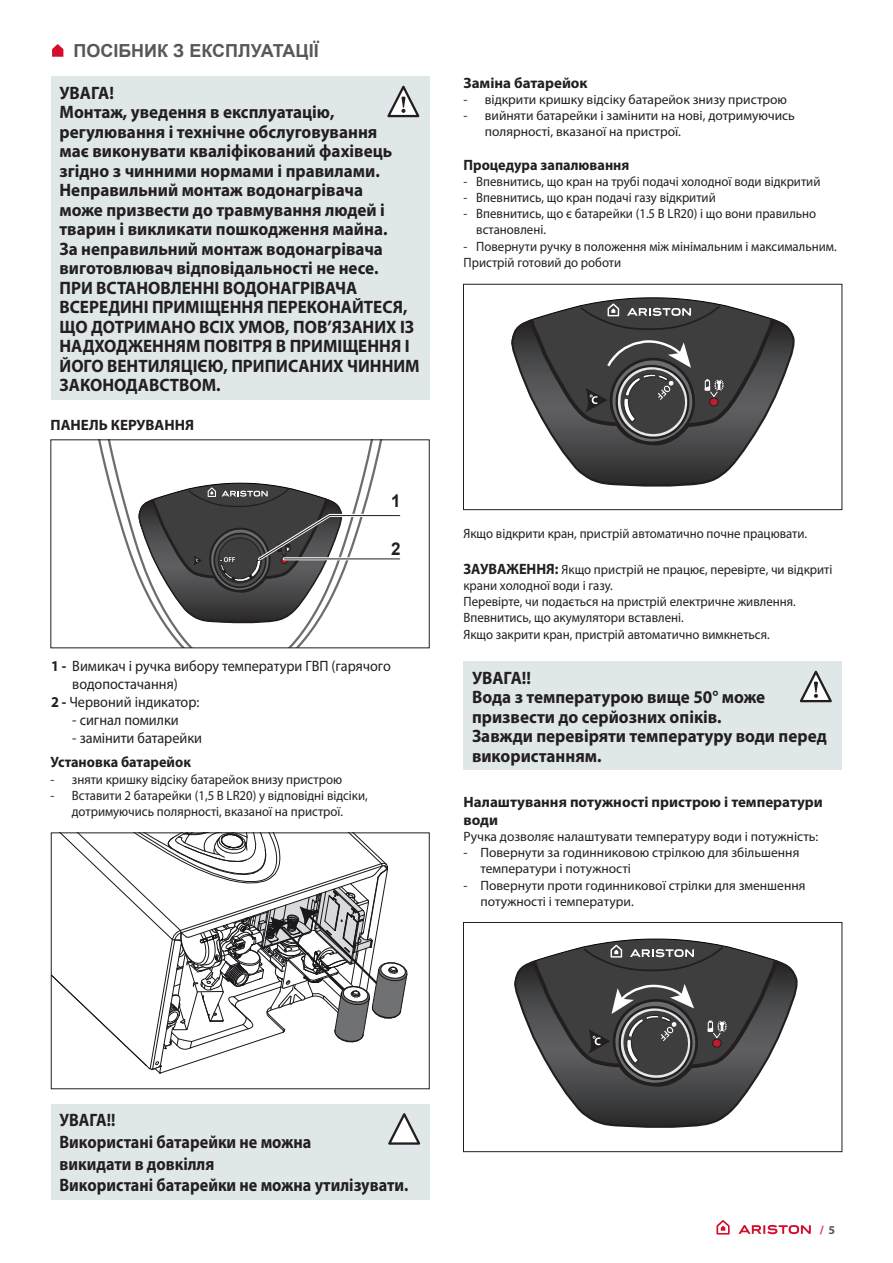
<style>
.page{position:relative;width:893px;height:1263px;background:#fff}
.page>*{position:absolute;margin:0;border:0;box-sizing:border-box;transform-origin:0 0}
.t1{font:700 18px/19.5px "Myriad Pro";color:#231f20;scale:.95 1}
.t2{font:700 18px/21.6px "Myriad Pro";color:#231f20;scale:.9 1}
.t3{font:700 18px "Arial";color:#57585a}
.t4{font:700 17.55px "Arial";color:#231f20}
.Default{font:15px/18px "Myriad Pro";color:#231f20;scale:.95 1}
.Default-2{font:700 15px/18px "Myriad Pro";color:#231f20}
.Default-3{font:700 15px "Myriad Pro";color:#231f20;scale:.95 1}
.Pa1{font:700 15px "Myriad Pro";color:#231f20}
.Default-4{font:13.5px/16.2px "Myriad Pro";color:#231f20;scale:.95 1}
.Default-5{font:13.5px/16.2px "Myriad Pro";color:#231f20}
.t5{font:700 12px "Myriad Pro";color:#d43345}
.s1{font-weight:700}
.s2{font-weight:700;font-size:15px}
.s3{color:#57585a}
</style>
<div class="page">
<svg style="left:52px;top:44px;width:11px;height:13px"></svg>
<svg style="left:716px;top:1220px;width:14px;height:14px"></svg>
<svg style="left:738px;top:1225px;width:73px;height:9px"></svg>
<svg style="left:53px;top:835px;width:354px;height:239px"></svg>
<div style="left:51px;top:77px;width:378px;height:323px;background:#e0e7e9"></div>
<svg style="left:387px;top:85px;width:33px;height:32px"></svg>
<svg style="left:98px;top:442px;width:284px;height:204px"></svg>
<svg style="left:137px;top:483px;width:264px;height:141px"></svg>
<hr style="left:284px;top:557px;width:116px;height:3px;background:#fff">
<hr style="left:284px;top:559px;width:116px;height:1px;background:#231f20">
<div style="left:463px;top:662px;width:379px;height:108px;background:#e0e7e9"></div>
<svg style="left:800px;top:670px;width:32px;height:32px"></svg>
<svg style="left:592px;top:297px;width:122px;height:6px"></svg>
<svg style="left:511px;top:320px;width:284px;height:167px"></svg>
<svg style="left:528px;top:303px;width:248px;height:143px;background:#555456"></svg>
<div style="left:463px;top:284px;width:379px;height:226px;border:1px solid #231f20"></div>
<svg style="left:591px;top:939px;width:130px;height:6px"></svg>
<svg style="left:514px;top:961px;width:284px;height:167px"></svg>
<svg style="left:531px;top:945px;width:248px;height:142px;background:#555556"></svg>
<div style="left:463px;top:922px;width:379px;height:230px;border:1px solid #231f20"></div>
<div style="left:51px;top:1104px;width:378px;height:96px;background:#e0e7e9"></div>
<svg style="left:388px;top:1113px;width:33px;height:32px"></svg>
<h1 class="t3" style="left:73px;top:39px;width:247px">ПОСІБНИК З ЕКСПЛУАТАЦІЇ</h1>
<p class="t1" style="left:60px;top:83px;width:59px">УВАГА!</p>
<p class="t1" style="left:60px;top:102px;width:352px">Монтаж, уведення в експлуатацію, регулювання і технічне обслуговування має виконувати кваліфікований фахівець згідно з чинними нормами і правилами.<br>Неправильний монтаж водонагрiвача може призвести до травмування людей і тварин і викликати пошкодження майна.<br>За неправильний монтаж водонагрiвача виготовлювач відповідальності не несе.</p>
<p class="t1" style="left:60px;top:278px;width:381px">ПРИ ВСТАНОВЛЕННІ ВОДОНАГРIВАЧА ВСЕРЕДИНІ ПРИМІЩЕННЯ ПЕРЕКОНАЙТЕСЯ, ЩО ДОТРИМАНО ВСІХ УМОВ, ПОВ’ЯЗАНИХ ІЗ НАДХОДЖЕННЯМ ПОВІТРЯ В ПРИМІЩЕННЯ І ЙОГО ВЕНТИЛЯЦІЄЮ, ПРИПИСАНИХ ЧИННИМ ЗАКОНОДАВСТВОМ.</p>
<p class="Default-2" style="left:51px;top:416px;width:145px">ПАНЕЛЬ КЕРУВАННЯ</p>
<p class="t4" style="left:391px;top:489px;width:11px">1</p>
<p class="t4" style="left:391px;top:538px;width:11px">2</p>
<p class="Default" style="left:72px;top:657px;width:337px;text-indent:-21px"><span class="s1">1 -</span> Вимикач і ручка вибору температури ГВП (гарячого водопостачання)</p>
<p class="Default" style="left:51px;top:693px;width:158px"><span class="s1">2 -</span> Червоний індикатор:</p>
<p class="Default" style="left:72px;top:711px;width:114px">- сигнал помилки</p>
<p class="Default" style="left:72px;top:729px;width:138px">- замінити батарейки</p>
<p class="Default-3" style="left:51px;top:754px;width:149px">Установка батарейок</p>
<p class="Default-4" style="left:51px;top:771px;width:308px">- зняти кришку відсіку батарейок внизу пристрою</p>
<p class="Default-4" style="left:51px;top:787px;width:335px;text-align:center">- Вставити 2 батарейки (1,5 В LR20) у відповідні відсіки, дотримуючись полярності, вказаної на пристрої.</p>
<p class="Pa1" style="left:463px;top:74px;width:126px">Заміна батарейок</p>
<p class="Default-5" style="left:463px;top:92px;width:325px">- відкрити кришку відсіку батарейок знизу пристрою</p>
<p class="Default-5" style="left:485px;top:108px;width:312px;text-indent:-21px">- вийняти батарейки і замінити на нові, дотримуючись полярності, вказаної на пристрої.</p>
<p class="Default-3" style="left:463px;top:156px;width:176px">Процедура запалювання</p>
<p class="Default-4" style="left:463px;top:173px;width:377px">- Впевнитись, що кран на трубі подачі холодної води відкритий</p>
<p class="Default-4" style="left:463px;top:190px;width:267px">- Впевнитись, що кран подачі газу відкритий</p>
<p class="Default-4" style="left:476px;top:206px;width:359px;text-indent:-13px">- Впевнитись, що є батарейки (1.5 В LR20) і що вони правильно встановлені.</p>
<p class="Default-4" style="left:463px;top:238px;width:394px">- Повернути ручку в положення між мінімальним і максимальним.</p>
<p class="Default-4" style="left:463px;top:254px;width:168px">Пристрій готовий до роботи</p>
<p class="Default-4" style="left:463px;top:525px;width:363px">Якщо відкрити кран, пристрій автоматично почне працювати.</p>
<p class="Default-4" style="left:463px;top:561px;width:390px"><span class="s2">ЗАУВАЖЕННЯ:</span> Якщо пристрій не працює, перевірте, чи відкриті крани холодної води і газу.</p>
<p class="Default-4" style="left:463px;top:594px;width:351px">Перевірте, чи подається на пристрій електричне живлення.</p>
<p class="Default-4" style="left:463px;top:610px;width:233px">Впевнитись, що акумулятори вставлені.</p>
<p class="Default-4" style="left:463px;top:626px;width:324px">Якщо закрити кран, пристрій автоматично вимкнеться.</p>
<p class="t1" style="left:472px;top:668px;width:64px">УВАГА!!</p>
<p class="t1" style="left:472px;top:687px;width:310px">Вода з температурою вище 50° може призвести до серйозних опіків.</p>
<p class="t1" style="left:472px;top:726px;width:375px">Завжди перевіряти температуру води перед використанням.</p>
<p class="Default-2" style="left:463px;top:793px;width:361px">Налаштування потужності пристрою і температури води</p>
<p class="Default-5" style="left:463px;top:828px;width:356px">Ручка дозволяє налаштувати температуру води і потужність:</p>
<p class="Default-5" style="left:480px;top:845px;width:320px;text-indent:-17px">- Повернути за годинниковою стрілкою для збільшення температури і потужності</p>
<p class="Default-5" style="left:480px;top:877px;width:326px;text-indent:-17px">- Повернути проти годинникової стрілки для зменшення потужності і температури.</p>
<p class="t2" style="left:60px;top:1110px;width:64px">УВАГА!!</p>
<p class="t2" style="left:60px;top:1131px;width:281px">Використані батарейки не можна викидати в довкілля</p>
<p class="t2" style="left:60px;top:1174px;width:389px">Використані батарейки не можна утилізувати.</p>
<p class="t5" style="left:820px;top:1223px;width:17px">/ <span class="s3">5</span></p>
</div>
